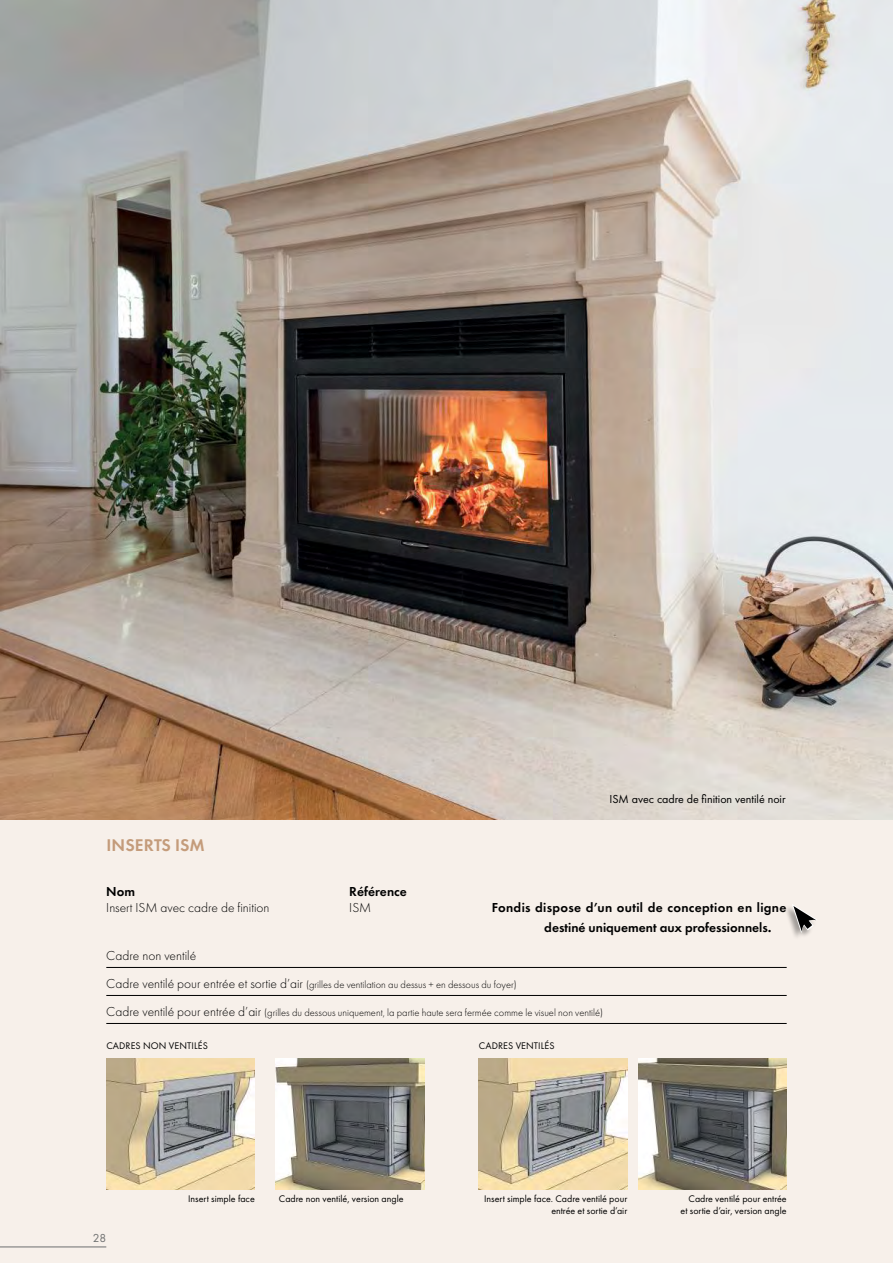
<style>
.page{position:relative;width:893px;height:1263px;background:#fff}
.page>*{position:absolute;margin:0;border:0;box-sizing:border-box;transform-origin:0 0}
.t1{font:600 17.55px "Futura PT";letter-spacing:.01em;color:#c49c7b}
.t2{font:600 13.5px/19.5px "Futura PT";color:#000}
.t3{font:300 13.5px "Futura PT";color:#000}
.t4{font:12px "Futura PT";color:#000}
.t5{font:12px "Futura PT";color:#6d6f6f}
.t6{font:300 10.5px "Futura PT";color:#000}
.t7{font:9.9px/12px "Futura PT";color:#000;text-align:right}
.s1{font-size:15px}
.s2{font-size:13.5px}
</style>
<div class="page">
<img style="left:0;top:0;width:893px;height:821px">
<div style="left:0;top:821px;width:893px;height:442px;background:#f7f0ea"></div>
<hr style="left:0;top:1246px;width:106px;height:1px;background:#6d6f6f">
<hr style="left:106px;top:967px;width:681px;height:1px;background:#000">
<hr style="left:106px;top:995px;width:681px;height:1px;background:#000">
<hr style="left:106px;top:1023px;width:681px;height:1px;background:#000">
<div style="left:783px;top:904px;width:34px;height:37px;background:#000;opacity:.35"></div>
<svg style="left:792px;top:904px;width:25px;height:35px"></svg>
<img style="left:106px;top:1058px;width:149px;height:132px">
<img style="left:479px;top:1058px;width:148px;height:132px">
<img style="left:638px;top:1058px;width:149px;height:132px">
<img style="left:276px;top:1058px;width:148px;height:132px">
<p class="t4" style="left:609px;top:791px;width:178px">ISM avec cadre de finition ventilé noir</p>
<h1 class="t1" style="left:106px;top:834px;width:100px">INSERTS ISM</h1>
<p class="t2" style="left:106px;top:881px;width:30px">Nom</p>
<p class="t2" style="left:349px;top:881px;width:59px">Référence</p>
<p class="t3" style="left:106px;top:900px;width:165px">Insert ISM avec cadre de finition</p>
<p class="t3" style="left:349px;top:900px;width:24px">ISM</p>
<p class="t2" style="left:544px;top:898px;width:244px;text-indent:-52px">Fondis dispose d’un outil de conception en ligne destiné uniquement aux professionnels<span class="s1">.</span></p>
<p class="t3" style="left:106px;top:948px;width:91px">Cadre non ventilé</p>
<p class="t6" style="left:106px;top:978px;width:412px"><span class="s2">Cadre ventilé pour entrée et sortie d’air</span> (grilles de ventilation au dessus + en dessous du foyer)</p>
<p class="t6" style="left:106px;top:1006px;width:498px"><span class="s2">Cadre ventilé pour entrée d’air</span> (grilles du dessous uniquement, la partie haute sera fermée comme le visuel non ventilé)</p>
<p class="t7" style="left:106px;top:1040px;width:103px">CADRES NON VENTILÉS</p>
<p class="t7" style="left:479px;top:1040px;width:77px">CADRES VENTILÉS</p>
<p class="t5" style="left:93px;top:1231px;width:15px">28</p>
<p class="t7" style="left:188px;top:1193px;width:68px">Insert simple face</p>
<p class="t7" style="left:279px;top:1193px;width:126px">Cadre non ventilé, version angle</p>
<p class="t7" style="left:681px;top:1193px;width:108px">Cadre ventilé pour entrée et sortie d’air, version angle</p>
<p class="t7" style="left:484px;top:1193px;width:145px">Insert simple face. Cadre ventilé pour entrée et sortie d’air</p>
</div>
